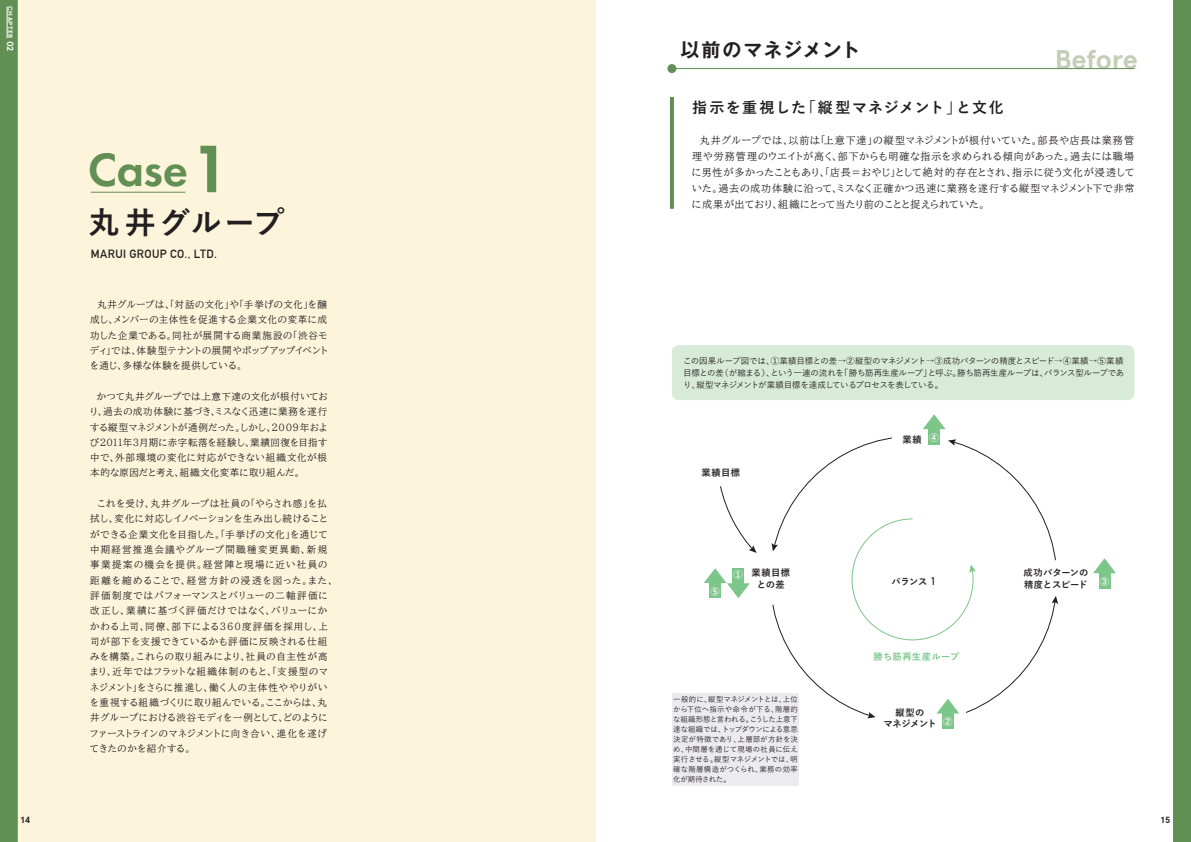
<style>
.page{position:relative;width:1191px;height:842px;background:#fff}
.page>*{position:absolute;margin:0;border:0;box-sizing:border-box;transform-origin:0 0}
.t1{font:600 69.7px "Futura PT";color:#628f54}
.t2{font:600 48.5px "Futura PT";color:#628f54}
.t3{font:700 31px "Yu Go";letter-spacing:.09em;color:#231f20}
.t4{font:700 27px "Apercu";letter-spacing:-.01em;color:#c4cdb6}
.t5{font:700 19px "Gothic MB101 Pro De";letter-spacing:.05em;color:#231f20}
.t6{font:700 15px "Yu Go";letter-spacing:.08em;color:#231f20}
.t7{font:700 11.7px "DIN Alternate";letter-spacing:.035em;color:#231f20}
.t8{font:10px/16px "BIZ UDP Mincho Medium";letter-spacing:.055em;color:#231f20;text-align:justify}
.t9{font:9.5px/15.3px "BIZ UDP Mincho Medium";letter-spacing:.09em;color:#231f20;text-align:justify}
.t10{font:700 9.3px/11.8px "Yu Go";letter-spacing:-.01em;color:#231f20;text-align:center}
.t11{font:700 9.3px/11.8px "Yu Go";letter-spacing:-.045em;color:#231f20;text-align:center}
.t12{font:700 9.3px "Yu Go";letter-spacing:.04em;color:#7dc68a}
.t13{font:700 9.3px "Yu Go";color:#fff}
.t14{font:700 9px "Apercu";color:#231f20}
.t15{font:500 8.5px/12px "Yu Go";letter-spacing:-.06em;color:#231f20;text-align:justify}
.t16{font:500 7.5px/10px "Yu Go";letter-spacing:.005em;color:#231f20;text-align:justify}
.t17{font:700 6.7px "Apercu";letter-spacing:.055em;color:#fff}
.s1{font-size:9px}
.s2{font-family:"DIN Alternate";font-size:10.9px}
</style>
<div class="page">
<div style="left:0;top:0;width:17px;height:842px;background:#628f54"></div>
<div style="left:1173px;top:0;width:18px;height:842px;background:#628f54"></div>
<div style="left:17px;top:0;width:578px;height:842px;background:#fcf5db"></div>
<div style="left:672px;top:345px;width:462px;height:55px;background:#d8ebd8;border-radius:6px"></div>
<div style="left:1098px;top:568px;width:12px;height:20px;background:#7dc68a"></div>
<svg style="left:1093px;top:558px;width:23px;height:15px"></svg>
<svg style="left:1051px;top:560px;width:7px;height:44px"></svg>
<svg style="left:860px;top:699px;width:107px;height:30px"></svg>
<svg style="left:704px;top:486px;width:78px;height:122px"></svg>
<svg style="left:923px;top:414px;width:33px;height:32px"></svg>
<svg style="left:851px;top:518px;width:124px;height:123px"></svg>
<div style="left:672px;top:693px;width:126px;height:92px;background:#ececee"></div>
<hr style="left:672px;top:68px;width:462px;height:1px;background:#628f54">
<hr style="left:91px;top:192px;width:94px;height:1px;background:#628f54">
<div style="left:667px;top:64px;width:9px;height:9px;background:#628f54;border-radius:50%"></div>
<hr style="left:670px;top:97px;width:4px;height:112px;background:#628f54">
<hr style="left:7px;top:7px;width:1px;height:31px;background:#fff">
<p class="t17" style="left:14px;top:6px;width:47px;rotate:90deg">CHAPTER <span class="s1">02</span></p>
<h2 class="t2" style="left:88px;top:140px;width:102px">Case</h2>
<h1 class="t1" style="left:191px;top:125px;width:41px">1</h1>
<h3 class="t3" style="left:88px;top:205px;width:198px">丸井グループ</h3>
<p class="t7" style="left:91px;top:245px;width:127px">MARUI GROUP CO., LTD.</p>
<p class="t9" style="left:90px;top:297px;width:239px">　丸井グループは、「対話の文化」や「手挙げの文化」を醸成し、メンバーの主体性を促進する企業文化の変革に成功した企業である。同社が展開する商業施設の「渋谷モディ」では、体験型テナントの展開やポップアップイベントを通じ、多様な体験を提供している。</p>
<p class="t9" style="left:90px;top:389px;width:239px">　かつて丸井グループでは上意下達の文化が根付いており、過去の成功体験に基づき、ミスなく迅速に業務を遂行する縦型マネジメントが通例だった。しかし、2009年および2011年3月期に赤字転落を経験し、業績回復を目指す中で、外部環境の変化に対応ができない組織文化が根本的な原因だと考え、組織文化変革に取り組んだ。</p>
<p class="t9" style="left:90px;top:496px;width:245px;text-align:left">　これを受け、丸井グループは社員の「やらされ感」を払拭し、変化に対応しイノベーションを生み出し続けることができる企業文化を目指した。「手挙げの文化」を通じて中期経営推進会議やグループ間職種変更異動、新規事業提案の機会を提供。経営陣と現場に近い社員の距離を縮めることで、経営方針の浸透を図った。また、評価制度ではパフォーマンスとバリューの二軸評価に改正し、業績に基づく評価だけではなく、バリューにかかわる上司、同僚、部下による360度評価を採用し、上司が部下を支援できているかも評価に反映される仕組みを構築。これらの取り組みにより、社員の自主性が高まり、近年ではフラットな組織体制のもと、「支援型のマネジメント」をさらに推進し、働く人の主体性ややりがいを重視する組織づくりに取り組んでいる。ここからは、丸井グループにおける渋谷モディを一例として、どのようにファーストラインのマネジメントに向き合い、進化を遂げてきたのかを紹介する。</p>
<h3 class="t5" style="left:680px;top:34px;width:181px">以前のマネジメント</h3>
<h3 class="t6" style="left:692px;top:99px;width:313px">指示を重視した「縦型マネジメント」と文化</h3>
<h3 class="t4" style="left:1054px;top:43px;width:85px">Before</h3>
<p class="t8" style="left:692px;top:132px;width:443px">　丸井グループでは、以前は「上意下達」の縦型マネジメントが根付いていた。部長や店長は業務管理や労務管理のウエイトが高く、部下からも明確な指示を求められる傾向があった。過去には職場に男性が多かったこともあり、「店長＝おやじ」として絶対的存在とされ、指示に従う文化が浸透していた。過去の成功体験に沿って、ミスなく正確かつ迅速に業務を遂行する縦型マネジメント下で非常に成果が出ており、組織にとって当たり前のことと捉えられていた。</p>
<p class="t15" style="left:683px;top:354px;width:442px">この因果ループ図では、①業績目標との差→②縦型のマネジメント→③成功パターンの精度とスピード→④業績→⑤業績目標との差（が縮まる）、という一連の流れを「勝ち筋再生産ループ」と呼ぶ。勝ち筋再生産ループは、バランス型ループであり、縦型マネジメントが業績目標を達成しているプロセスを表している。</p>
<p class="t10" style="left:701px;top:467px;width:40px">業績目標</p>
<p class="t10" style="left:902px;top:434px;width:21px">業績</p>
<p class="t13" style="left:929px;top:432px;width:11px">④</p>
<p class="t13" style="left:710px;top:586px;width:11px">⑤</p>
<p class="t13" style="left:733px;top:569px;width:11px">①</p>
<p class="t10" style="left:751px;top:567px;width:40px">業績目標との差</p>
<p class="t10" style="left:1023px;top:567px;width:66px;text-align:left">成功パターンの精度とスピード</p>
<p class="t10" style="left:891px;top:575px;width:46px">バランス <span class="s2">1</span></p>
<p class="t13" style="left:1100px;top:576px;width:11px">③</p>
<p class="t16" style="left:673px;top:693px;width:126px">一般的に、縦型マネジメントとは、上位から下位へ指示や命令が下る、階層的な組織形態と言われる。こうした上意下達な組織では、トップダウンによる意思決定が特徴であり、上層部が方針を決め、中間層を通じて現場の社員に伝え実行させる。縦型マネジメントでは、明確な階層構造がつくられ、業務の効率化が期待された。</p>
<p class="t12" style="left:873px;top:651px;width:87px">勝ち筋再生産ループ</p>
<p class="t11" style="left:883px;top:706px;width:55px">縦型の<br>マネジメント</p>
<p class="t13" style="left:943px;top:717px;width:11px">②</p>
<p class="t14" style="left:21px;top:814px;width:11px">14</p>
<p class="t14" style="left:1160px;top:814px;width:11px">15</p>
</div>
